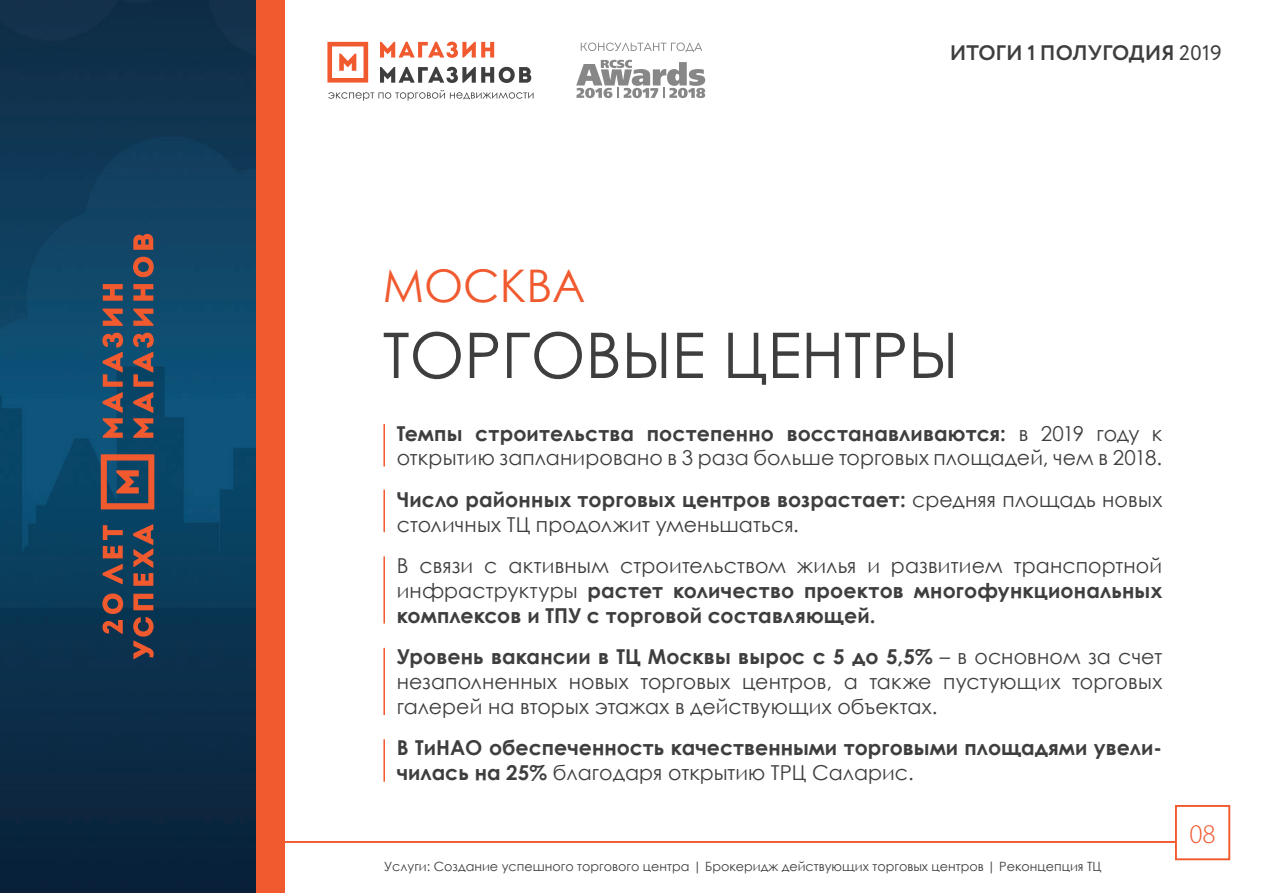
<style>
.page{position:relative;width:1263px;height:893px;background:#fff}
.page>*{position:absolute;margin:0;border:0;box-sizing:border-box;transform-origin:0 0}
.t1{font:63px "Century Gothic";color:#3e3e3f}
.t2{font:45px "Century Gothic";color:#f1592f}
.t3{font:300 27px "Myriad Pro";color:#f1592f}
.t4{font:700 21px "Circe";color:#3e3e3f}
.t5{font:20.55px/24.6px "Century Gothic";letter-spacing:.005em;color:#3e3e3f}
.t6{font:700 20.55px/24.6px "Century Gothic";color:#3e3e3f;text-align:justify}
.t7{font:12.75px "Century Gothic";color:#3e3e3f}
.s1{font-weight:400}
.s2{font-weight:700}
</style>
<div class="page">
<hr style="left:145px;top:841px;width:1031px;height:2px;background:#f1592f">
<div style="left:1175px;top:805px;width:55px;height:55px;border:2px solid #f1592f"></div>
<svg style="left:327px;top:42px;width:206px;height:59px"></svg>
<svg style="left:581px;top:42px;width:121px;height:10px"></svg>
<svg style="left:576px;top:60px;width:129px;height:38px"></svg>
<div style="left:255px;top:0;width:30px;height:893px;background:#f1592f"></div>
<img style="left:0;top:0;width:255px;height:893px">
<svg style="left:101px;top:454px;width:53px;height:55px;background:#7f504c"></svg>
<svg style="left:102px;top:333px;width:21px;height:105px;background:#725354"></svg>
<svg style="left:103px;top:309px;width:20px;height:17px"></svg>
<svg style="left:103px;top:284px;width:20px;height:17px"></svg>
<svg style="left:133px;top:333px;width:21px;height:105px;background:#714f4f"></svg>
<svg style="left:133px;top:309px;width:20px;height:17px"></svg>
<svg style="left:133px;top:284px;width:20px;height:17px"></svg>
<svg style="left:133px;top:257px;width:21px;height:20px"></svg>
<svg style="left:133px;top:234px;width:20px;height:16px"></svg>
<svg style="left:102px;top:593px;width:21px;height:41px"></svg>
<svg style="left:103px;top:564px;width:20px;height:20px"></svg>
<svg style="left:103px;top:546px;width:20px;height:12px"></svg>
<svg style="left:103px;top:525px;width:20px;height:15px"></svg>
<svg style="left:133px;top:617px;width:22px;height:42px"></svg>
<svg style="left:133px;top:594px;width:20px;height:16px"></svg>
<svg style="left:133px;top:524px;width:20px;height:62px"></svg>
<hr style="left:383px;top:424px;width:2px;height:42px;background:#f1592f">
<hr style="left:383px;top:739px;width:2px;height:43px;background:#f1592f">
<hr style="left:383px;top:556px;width:2px;height:68px;background:#f1592f">
<hr style="left:383px;top:648px;width:2px;height:67px;background:#f1592f">
<hr style="left:383px;top:490px;width:2px;height:42px;background:#f1592f">
<p class="t4" style="left:950px;top:39px;width:273px">ИТОГИ 1 ПОЛУГОДИЯ <span class="s1">2019</span></p>
<p class="t2" style="left:383px;top:255px;width:204px">МОСКВА</p>
<p class="t1" style="left:383px;top:311px;width:577px">ТОРГОВЫЕ ЦЕНТРЫ</p>
<p class="t5" style="left:397px;top:421px;width:767px"><span class="s2">Темпы строительства постепенно восстанавливаются:</span> в 2019 году к открытию запланировано в 3 раза больше торговых площадей, чем в 2018.</p>
<p class="t5" style="left:397px;top:487px;width:767px"><span class="s2">Число районных торговых центров возрастает:</span> средняя площадь новых столичных ТЦ продолжит уменьшаться.</p>
<p class="t6" style="left:397px;top:553px;width:767px"><span class="s1">В связи с активным строительством жилья и развитием транспортной инфраструктуры</span> растет количество проектов многофункциональных комплексов и ТПУ с торговой составляющей.</p>
<p class="t5" style="left:397px;top:644px;width:767px;text-align:justify"><span class="s2">Уровень вакансии в ТЦ Москвы вырос с 5 до 5,5%</span> – в основном за счет незаполненных новых торговых центров, а также пустующих торговых галерей на вторых этажах в действующих объектах.</p>
<p class="t6" style="left:397px;top:735px;width:767px">В ТиНАО обеспеченность качественными торговыми площадями увели&shy;чилась на 25% <span class="s1">благодаря открытию ТРЦ Саларис.</span></p>
<p class="t7" style="left:384px;top:857px;width:719px">Услуги: Создание успешного торгового центра | Брокеридж действующих торговых центров | Реконцепция ТЦ</p>
<h3 class="t3" style="left:1189px;top:817px;width:28px">08</h3>
</div>
